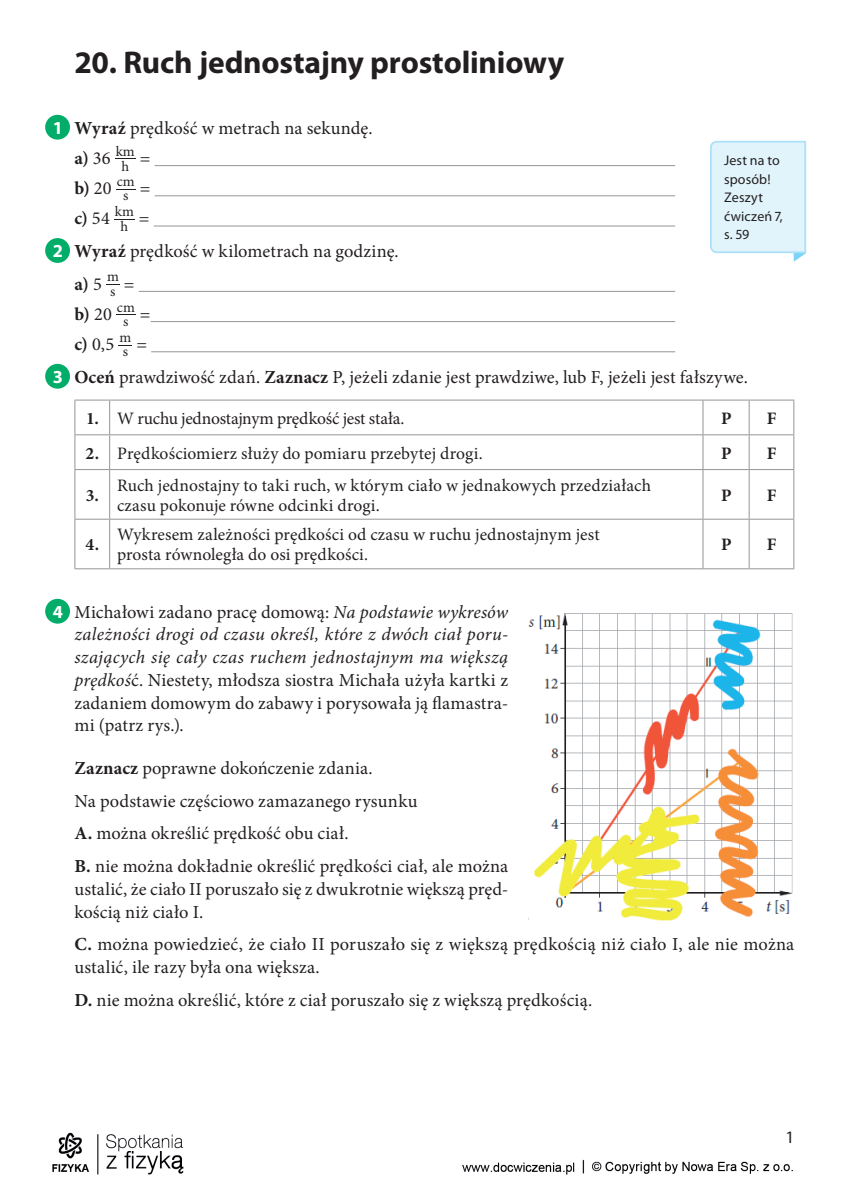
<style>
.page{position:relative;width:844px;height:1191px;background:#fff}
.page>*{position:absolute;margin:0;border:0;box-sizing:border-box;transform-origin:0 0}
.t1{font:700 31.5px "Myriad Pro";letter-spacing:-.005em;color:#231f20}
.t2{font:18.38px/22.8px "Minion Pro";letter-spacing:.005em;color:#231f20}
.t3{font:700 18.38px "Minion Pro";color:#231f20}
.t4{font:700 18.38px "Myriad Pro";color:#fff}
.t5{font:17.5px/20.1px "Minion Pro";letter-spacing:.005em;color:#231f20}
.t6{font:17.5px "Minion Pro";letter-spacing:-.015em;color:#231f20}
.t7{font:700 17.5px "Minion Pro";color:#231f20}
.t8{font:17.5px "Myriad Pro";color:#231f20}
.t9{font:14.35px "Minion Pro";color:#231f20}
.t10{font:14px/18.4px "Myriad Pro";letter-spacing:.01em;color:#231f20}
.s1{font-weight:700}
.s2{font-size:18.38px}
.s3{font-weight:400}
.s4{font-style:italic}
</style>
<div class="page">
<img style="left:52px;top:1132px;width:132px;height:43px">
<img style="left:462px;top:1159px;width:332px;height:16px">
<hr style="left:154px;top:165px;width:521px;height:1px;background:#939598">
<hr style="left:154px;top:195px;width:521px;height:1px;background:#939598">
<hr style="left:154px;top:226px;width:521px;height:1px;background:#939598">
<hr style="left:139px;top:291px;width:536px;height:1px;background:#939598">
<hr style="left:150px;top:321px;width:525px;height:1px;background:#939598">
<hr style="left:151px;top:351px;width:524px;height:1px;background:#939598">
<svg style="left:116px;top:189px;width:19px;height:1px"></svg>
<svg style="left:114px;top:219px;width:21px;height:1px"></svg>
<svg style="left:106px;top:284px;width:13px;height:1px"></svg>
<svg style="left:116px;top:314px;width:19px;height:1px"></svg>
<svg style="left:119px;top:345px;width:13px;height:1px"></svg>
<svg style="left:75px;top:401px;width:627px;height:167px"></svg>
<svg style="left:703px;top:401px;width:90px;height:167px"></svg>
<hr style="left:74px;top:400px;width:36px;height:1px;background:#939598">
<hr style="left:74px;top:400px;width:1px;height:34px;background:#939598">
<hr style="left:110px;top:400px;width:592px;height:1px;background:#939598">
<hr style="left:109px;top:400px;width:1px;height:34px;background:#939598">
<hr style="left:702px;top:400px;width:47px;height:1px;background:#939598">
<hr style="left:702px;top:400px;width:1px;height:34px;background:#939598">
<hr style="left:749px;top:400px;width:45px;height:1px;background:#939598">
<hr style="left:748px;top:400px;width:1px;height:34px;background:#939598">
<hr style="left:793px;top:400px;width:1px;height:34px;background:#939598">
<hr style="left:74px;top:434px;width:36px;height:1px;background:#939598">
<hr style="left:74px;top:435px;width:1px;height:34px;background:#939598">
<hr style="left:110px;top:434px;width:592px;height:1px;background:#939598">
<hr style="left:109px;top:435px;width:1px;height:34px;background:#939598">
<hr style="left:702px;top:434px;width:47px;height:1px;background:#939598">
<hr style="left:702px;top:435px;width:1px;height:34px;background:#939598">
<hr style="left:749px;top:434px;width:45px;height:1px;background:#939598">
<hr style="left:748px;top:435px;width:1px;height:34px;background:#939598">
<hr style="left:793px;top:435px;width:1px;height:34px;background:#939598">
<hr style="left:74px;top:469px;width:36px;height:1px;background:#939598">
<hr style="left:74px;top:470px;width:1px;height:49px;background:#939598">
<hr style="left:110px;top:469px;width:592px;height:1px;background:#939598">
<hr style="left:109px;top:470px;width:1px;height:49px;background:#939598">
<hr style="left:702px;top:469px;width:47px;height:1px;background:#939598">
<hr style="left:702px;top:470px;width:1px;height:49px;background:#939598">
<hr style="left:749px;top:469px;width:45px;height:1px;background:#939598">
<hr style="left:748px;top:470px;width:1px;height:49px;background:#939598">
<hr style="left:793px;top:470px;width:1px;height:49px;background:#939598">
<hr style="left:74px;top:519px;width:36px;height:1px;background:#939598">
<hr style="left:74px;top:519px;width:1px;height:49px;background:#939598">
<hr style="left:110px;top:519px;width:592px;height:1px;background:#939598">
<hr style="left:109px;top:519px;width:1px;height:49px;background:#939598">
<hr style="left:702px;top:519px;width:47px;height:1px;background:#939598">
<hr style="left:702px;top:519px;width:1px;height:49px;background:#939598">
<hr style="left:749px;top:519px;width:45px;height:1px;background:#939598">
<hr style="left:748px;top:519px;width:1px;height:49px;background:#939598">
<hr style="left:793px;top:519px;width:1px;height:49px;background:#939598">
<hr style="left:74px;top:568px;width:36px;height:1px;background:#939598">
<hr style="left:110px;top:568px;width:592px;height:1px;background:#939598">
<hr style="left:702px;top:568px;width:47px;height:1px;background:#939598">
<hr style="left:749px;top:568px;width:45px;height:1px;background:#939598">
<div style="left:45px;top:115px;width:25px;height:25px;background:#02ad69;border-radius:50%"></div>
<div style="left:45px;top:238px;width:25px;height:25px;background:#02ad69;border-radius:50%"></div>
<div style="left:45px;top:364px;width:25px;height:25px;background:#02ad69;border-radius:50%"></div>
<img style="left:528px;top:613px;width:265px;height:308px">
<div style="left:45px;top:599px;width:25px;height:24px;background:#02ad69;border-radius:50%"></div>
<svg style="left:710px;top:141px;width:95px;height:121px"></svg>
<h1 class="t1" style="left:74px;top:42px;width:491px">20. Ruch jednostajny prostoliniowy</h1>
<p class="t4" style="left:53px;top:116px;width:12px">1</p>
<p class="t4" style="left:53px;top:239px;width:12px">2</p>
<p class="t4" style="left:53px;top:365px;width:12px">3</p>
<p class="t4" style="left:53px;top:599px;width:12px">4</p>
<p class="t2" style="left:74px;top:113px;width:299px;line-height:30.3px"><span class="s1">Wyraź</span> prędkość w metrach na sekundę. <span class="s1">a)</span> 36 <sup>k</sup></p>
<p class="t9" style="left:123px;top:141px;width:29px">m <span class="s2">=</span></p>
<p class="t3" style="left:74px;top:175px;width:55px">b) <span class="s3">20</span> <sub>s</sub></p>
<p class="t10" style="left:724px;top:151px;width:60px">Jest na to sposób!<br>Zeszyt ćwiczeń 7, s. 59</p>
<p class="t9" style="left:121px;top:157px;width:9px">h</p>
<p class="t9" style="left:117px;top:172px;width:35px">cm <span class="s2">=</span></p>
<p class="t3" style="left:74px;top:205px;width:49px">c) <span class="s3">54</span> <sup>k</sup></p>
<p class="t9" style="left:122px;top:202px;width:29px">m <span class="s2">=</span></p>
<p class="t2" style="left:74px;top:235px;width:326px;line-height:32.7px"><span class="s1">Wyraź</span> prędkość w kilometrach na godzinę. <span class="s1">a)</span> 5 <sub>s</sub></p>
<p class="t9" style="left:120px;top:217px;width:9px">h</p>
<p class="t9" style="left:107px;top:267px;width:29px">m <span class="s2">=</span></p>
<p class="t3" style="left:74px;top:301px;width:56px">b) <span class="s3">20</span> <sub>s</sub></p>
<p class="t9" style="left:117px;top:297px;width:35px">cm <span class="s2">=</span></p>
<p class="t2" style="left:74px;top:333px;width:55px"><span class="s1">c)</span> 0,5 <sub>s</sub></p>
<p class="t9" style="left:119px;top:328px;width:29px">m <span class="s2">=</span></p>
<p class="t2" style="left:74px;top:365px;width:674px"><span class="s1">Oceń</span> prawdziwość zdań. <span class="s1">Zaznacz</span> P, jeżeli zdanie jest prawdziwe, lub F, jeżeli jest fałszywe.</p>
<p class="t6" style="left:86px;top:406px;width:320px"><span class="s1">1.</span> W ruchu jednostajnym prędkość jest stała.</p>
<p class="t7" style="left:720px;top:406px;width:12px">P</p>
<p class="t7" style="left:766px;top:406px;width:11px">F</p>
<p class="t5" style="left:86px;top:443px;width:398px"><span class="s1">2.</span> Prędkościomierz służy do pomiaru przebytej drogi.</p>
<p class="t7" style="left:720px;top:440px;width:12px">P</p>
<p class="t7" style="left:766px;top:440px;width:11px">F</p>
<p class="t7" style="left:86px;top:483px;width:15px">3.</p>
<p class="t5" style="left:117px;top:475px;width:535px">Ruch jednostajny to taki ruch, w którym ciało w jednakowych przedziałach czasu pokonuje równe odcinki drogi.</p>
<p class="t7" style="left:720px;top:483px;width:12px">P</p>
<p class="t7" style="left:766px;top:483px;width:11px">F</p>
<p class="t7" style="left:86px;top:532px;width:15px">4.</p>
<p class="t5" style="left:117px;top:525px;width:484px">Wykresem zależności prędkości od czasu w ruchu jednostajnym jest prosta równoległa do osi prędkości.</p>
<p class="t7" style="left:720px;top:532px;width:12px">P</p>
<p class="t7" style="left:766px;top:532px;width:11px">F</p>
<p class="t2" style="left:74px;top:600px;width:435px;text-align:justify">M ichałowi zadano pracę domową: <span class="s4">Na podstawie wykresów zależności drogi od czasu określ, które z dwóch ciał poru&shy;szających się cały czas ruchem jednostajnym ma większą prędkoś</span>ć. Niestety, młodsza siostra Michała użyła kartki z zadaniem domowym do zabawy i porysowała ją amastra&shy;mi (patrz rys.).</p>
<p class="t2" style="left:74px;top:752px;width:435px;line-height:32.7px"><span class="s1">Zaznacz</span> poprawne dokończenie zdania.<br>Na podstawie częściowo zamazanego rysunku<br><span class="s1">A.</span> można określić prędkość obu ciał.<br><span class="s1">B.</span> nie można dokładnie określić prędkości ciał, ale można</p>
<p class="t2" style="left:74px;top:877px;width:435px">ustalić, że ciało II poruszało się z dwukrotnie większą pręd&shy;kością niż ciało I.</p>
<p class="t2" style="left:74px;top:933px;width:721px"><span class="s1">C.</span> można powiedzieć, że ciało II poruszało się z większą prędkością niż ciało I, ale nie można ustalić, ile razy była ona większa.</p>
<p class="t2" style="left:74px;top:988px;width:519px"><span class="s1">D.</span> nie można określić, które z ciał poruszało się z większą prędkością.</p>
<p class="t8" style="left:785px;top:1126px;width:10px">1</p>
</div>
